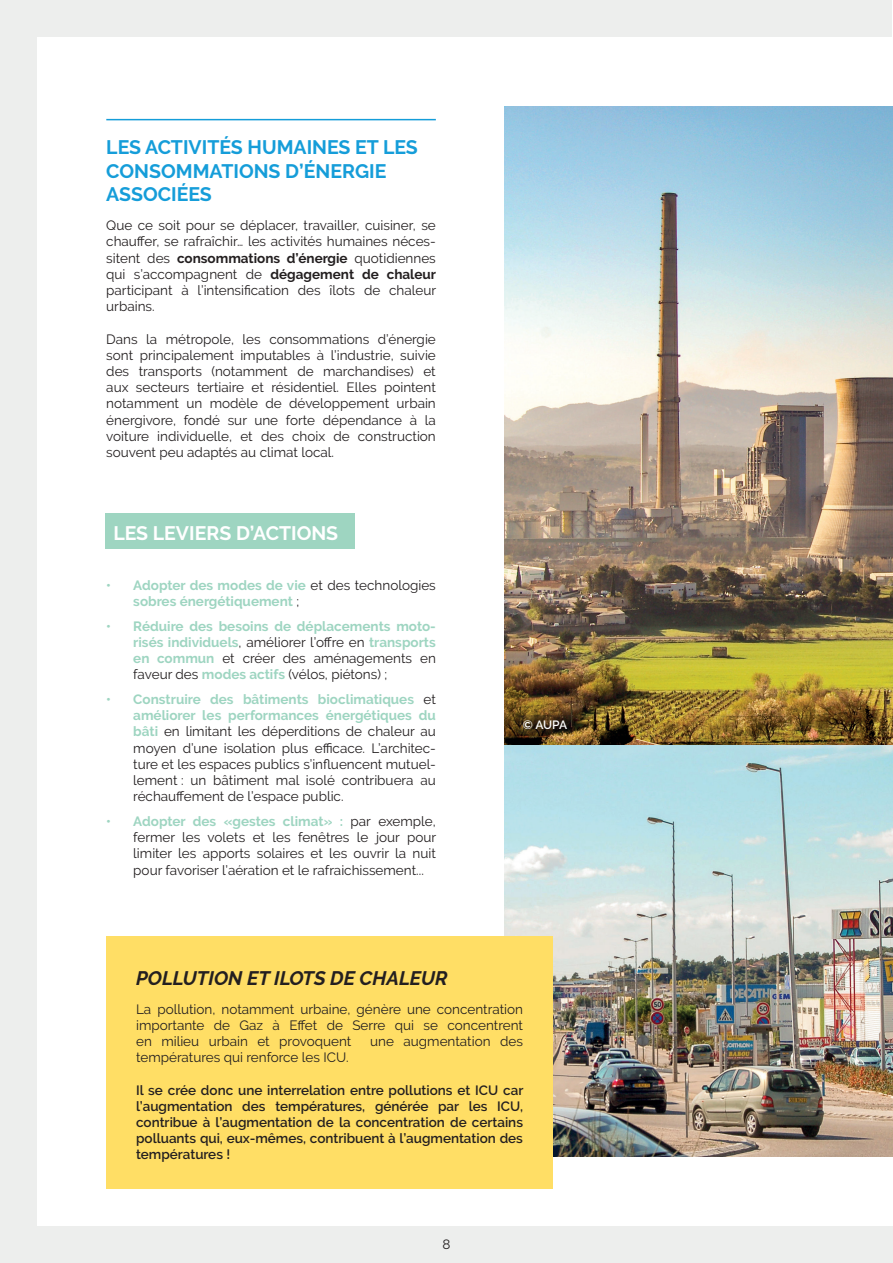
<style>
.page{position:relative;width:893px;height:1263px;background:#fff}
.page>*{position:absolute;margin:0;border:0;box-sizing:border-box;transform-origin:0 0}
.t1{font:700 19.5px/23.4px "Raleway";color:#159dd9}
.t2{font:italic 700 19.5px "Raleway";color:#231f20}
.t3{font:700 19.5px "Raleway";color:#fff}
.t4{font:13.5px/16.2px "Raleway";color:#231f20;text-align:justify}
.t5{font:600 13.5px/16.2px "Raleway";color:#231f20;text-align:justify}
.t6{font:700 13.5px/16.2px "Raleway";color:#9ed5c1}
.t7{font:600 12px "Raleway";color:#fff}
.s1{font-weight:700}
.s2{font-weight:400;color:#231f20}
.s3{font-weight:700;color:#9ed5c1}
</style>
<div class="page">
<div style="left:0;top:1227px;width:893px;height:36px;background:#edeeed"></div>
<div style="left:0;top:0;width:892px;height:37px;background:#edeeed"></div>
<div style="left:0;top:0;width:36px;height:1263px;background:#edeeed"></div>
<img style="left:505px;top:106px;width:388px;height:1051px">
<hr style="left:106px;top:119px;width:330px;height:1px;background:#159dd9">
<div style="left:106px;top:936px;width:447px;height:253px;background:#ffde65"></div>
<div style="left:105px;top:513px;width:249px;height:35px;background:#9ed5c1"></div>
<svg style="left:518px;top:716px;width:56px;height:17px"></svg>
<h1 class="t1" style="left:106px;top:136px;width:313px">LES ACTIVITÉS HUMAINES ET LES<br>CONSOMMATIONS D’ÉNERGIE<br>ASSOCIÉES</h1>
<p class="t4" style="left:106px;top:217px;width:331px">Que ce soit pour se déplacer, travailler, cuisiner, se chauffer, se rafraîchir… les activités humaines néces&shy;sitent des <span class="s1">consommations d’énergie</span> quotidiennes qui s’accompagnent de <span class="s1">dégagement de chaleur </span>participant à l’intensification des îlots de chaleur urbains.</p>
<p class="t4" style="left:106px;top:331px;width:331px">Dans la métropole, les consommations d’énergie sont principalement imputables à l’industrie, suivie des transports (notamment de marchandises) et aux secteurs tertiaire et résidentiel. Elles pointent notamment un modèle de développement urbain énergivore, fondé sur une forte dépendance à la voiture individuelle, et des choix de construction souvent peu adaptés au climat local.</p>
<h1 class="t3" style="left:113px;top:522px;width:226px">LES LEVIERS D’ACTIONS</h1>
<p class="t6" style="left:133px;top:577px;width:304px;text-indent:-27px">• Adopter des modes de vie <span class="s2">et des technologies </span>sobres énergétiquement <span class="s2">;</span></p>
<p class="t6" style="left:133px;top:618px;width:304px;text-align:justify;text-indent:-27px">• Réduire des besoins de déplacements moto&shy;risés individuels<span class="s2">, améliorer l’offre en</span> transports en commun <span class="s2">et créer des aménagements en faveur des</span> modes actifs <span class="s2">(vélos, piétons) ;</span></p>
<p class="t4" style="left:133px;top:691px;width:304px;text-indent:-27px"><span class="s3">• Construire des bâtiments bioclimatiques</span> et <span class="s3">améliorer les performances énergétiques du bâti</span> en limitant les déperditions de chaleur au moyen d’une isolation plus efficace. L’architec&shy;ture et les espaces publics s’influencent mutuel&shy;lement : un bâtiment mal isolé contribuera au réchauffement de l’espace public.</p>
<p class="t4" style="left:133px;top:813px;width:304px;text-indent:-27px"><span class="s3">• Adopter des «gestes climat» :</span> par exemple, fermer les volets et les fenêtres le jour pour limiter les apports solaires et les ouvrir la nuit pour favoriser l’aération et le rafraichissement...</p>
<p class="t7" style="left:523px;top:718px;width:46px">© AUPA</p>
<h1 class="t2" style="left:136px;top:966px;width:313px">POLLUTION ET ILOTS DE CHALEUR</h1>
<p class="t4" style="left:136px;top:1000px;width:388px">La pollution, notamment urbaine, génère une concentration importante de Gaz à Effet de Serre qui se concentrent en milieu urbain et provoquent</p>
<p class="t4" style="left:370px;top:1033px;width:154px">une augmentation des</p>
<p class="t4" style="left:136px;top:1049px;width:214px">températures qui renforce les ICU.</p>
<p class="t5" style="left:136px;top:1082px;width:389px">Il se crée donc une interrelation entre pollutions et ICU car l’augmentation des températures, générée par les ICU, contribue à l’augmentation de la concentration de certains polluants qui, eux-mêmes, contribuent à l’augmentation des températures !</p>
<p class="t4" style="left:442px;top:1236px;width:10px">8</p>
</div>
